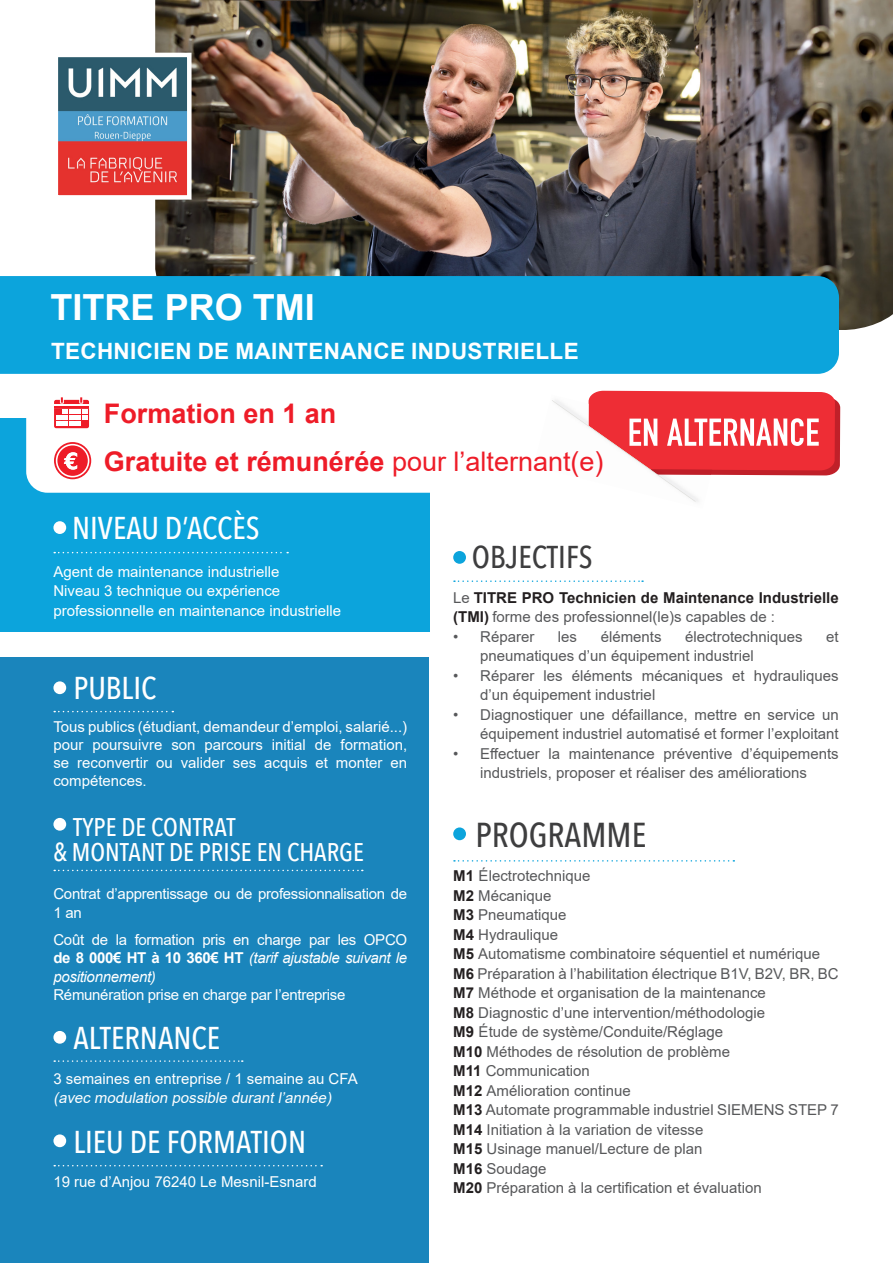
<style>
.page{position:relative;width:893px;height:1263px;background:#fff}
.page>*{position:absolute;margin:0;border:0;box-sizing:border-box;transform-origin:0 0}
.t1{font:700 36px "Arial";color:#fff}
.t2{font:500 34.5px "Avenir Next Condensed";color:#3e3e3f}
.t3{font:500 31.5px "Avenir Next Condensed";color:#fff}
.t4{font:500 31.5px "Avenir Next Condensed";color:#3e3e3f}
.t5{font:700 27px "Arial";color:#ee1c28}
.t6{font:500 25.5px "Avenir Next Condensed";color:#fff}
.t7{font:700 22.5px "Arial";letter-spacing:.015em;color:#fff}
.t8{font:15px/19.5px "Arial";color:#57585a}
.t9{font:15px/18px "Arial";color:#fff;text-align:justify}
.t10{font:15px/19.5px "Arial";letter-spacing:-.02em;color:#fff}
.t11{font:700 15px/19.5px "Arial";color:#231f20}
.t12{font:italic 15px "Arial";color:#fff}
.s1{font-weight:400}
.s2{font-weight:700}
.s3{font-style:italic}
.s4{font-weight:400;color:#57585a}
.s5{font-weight:700;color:#231f20}
</style>
<div class="page">
<img style="left:155px;top:0;width:738px;height:330px">
<div style="left:453px;top:551px;width:13px;height:13px;background:#0ca4dc;border-radius:50%"></div>
<svg style="left:454px;top:580px;width:189px;height:2px"></svg>
<div style="left:453px;top:827px;width:13px;height:13px;background:#0ca4dc;border-radius:50%"></div>
<svg style="left:454px;top:860px;width:280px;height:2px"></svg>
<img style="left:59px;top:58px;width:128px;height:137px">
<div style="left:54px;top:53px;width:138px;height:147px;border:4px solid #fff"></div>
<div style="left:0;top:657px;width:429px;height:606px;background:#1a85bc"></div>
<div style="left:0;top:418px;width:429px;height:213px;background:#0ca4dc"></div>
<div style="left:26px;top:375px;width:499px;height:118px;background:#fff;border-radius:21px"></div>
<div style="left:53px;top:681px;width:13px;height:13px;background:#fff;border-radius:50%"></div>
<svg style="left:54px;top:711px;width:119px;height:1px"></svg>
<div style="left:53px;top:818px;width:13px;height:13px;background:#fff;border-radius:50%"></div>
<svg style="left:54px;top:870px;width:309px;height:1px"></svg>
<div style="left:53px;top:1031px;width:13px;height:13px;background:#fff;border-radius:50%"></div>
<svg style="left:54px;top:1060px;width:189px;height:2px"></svg>
<div style="left:53px;top:1134px;width:13px;height:13px;background:#fff;border-radius:50%"></div>
<svg style="left:54px;top:1165px;width:268px;height:1px"></svg>
<svg style="left:552px;top:391px;width:288px;height:111px"></svg>
<svg style="left:54px;top:397px;width:35px;height:31px"></svg>
<svg style="left:54px;top:442px;width:37px;height:37px"></svg>
<div style="left:0;top:276px;width:839px;height:98px;background:#0ca4dc"></div>
<div style="left:53px;top:521px;width:13px;height:13px;background:#fff;border-radius:50%"></div>
<svg style="left:54px;top:552px;width:234px;height:1px"></svg>
<p class="t1" style="left:51px;top:282px;width:266px">TITRE PRO TMI</p>
<p class="t7" style="left:51px;top:336px;width:529px">TECHNICIEN DE MAINTENANCE INDUSTRIELLE</p>
<p class="t5" style="left:104px;top:395px;width:234px">Formation en 1 an</p>
<p class="t5" style="left:104px;top:443px;width:501px">Gratuite et rémunérée <span class="s1">pour l’alternant(e)</span></p>
<p class="t3" style="left:72px;top:509px;width:189px">NIVEAU D’ACCÈS</p>
<p class="t9" style="left:53px;top:562px;width:227px">Agent de maintenance industrielle</p>
<p class="t9" style="left:53px;top:581px;width:289px;line-height:19.5px">Niveau 3 technique ou expérience professionnelle en maintenance industrielle</p>
<p class="t3" style="left:73px;top:669px;width:85px">PUBLIC</p>
<p class="t9" style="left:53px;top:718px;width:355px">Tous publics (étudiant, demandeur d’emploi, salarié...) pour poursuivre son parcours initial de formation, se reconvertir ou valider ses acquis et monter en compétences.</p>
<p class="t6" style="left:73px;top:812px;width:164px">TYPE DE CONTRAT</p>
<p class="t6" style="left:53px;top:837px;width:312px">&amp; MONTANT DE PRISE EN CHARGE</p>
<p class="t10" style="left:53px;top:884px;width:355px">Contrat d’apprentissage ou de professionnalisation de<br>1 an</p>
<p class="t9" style="left:53px;top:931px;width:355px">Coût de la formation pris en charge par les OPCO <span class="s2">de 8 000€ HT à 10 360€ HT</span> <span class="s3">(tarif ajustable suivant le positionnement)</span></p>
<p class="t10" style="left:53px;top:984px;width:293px">Rémunération prise en charge par l’entreprise</p>
<p class="t3" style="left:73px;top:1019px;width:148px">ALTERNANCE</p>
<p class="t9" style="left:53px;top:1069px;width:306px">3 semaines en entreprise / 1 semaine au CFA</p>
<p class="t12" style="left:53px;top:1087px;width:283px">(avec modulation possible durantl’année)</p>
<p class="t3" style="left:73px;top:1122px;width:234px">LIEU DE FORMATION</p>
<p class="t9" style="left:53px;top:1173px;width:265px">19 rue d’Anjou 76240 Le Mesnil-Esnard</p>
<p class="t4" style="left:472px;top:538px;width:122px">OBJECTIFS</p>
<p class="t11" style="left:453px;top:588px;width:387px"><span class="s4">Le</span> TITRE PRO Technicien de Maintenance Industrielle (TMI) <span class="s4">forme des professionnel(le)s capables de :</span></p>
<p class="t8" style="left:453px;top:626px;width:83px">• Réparer</p>
<p class="t8" style="left:558px;top:626px;width:21px">les</p>
<p class="t8" style="left:601px;top:626px;width:62px">éléments</p>
<p class="t8" style="left:685px;top:626px;width:119px">électrotechniques</p>
<p class="t8" style="left:826px;top:626px;width:14px">et</p>
<p class="t8" style="left:480px;top:646px;width:275px">pneumatiques d’un équipement industriel</p>
<p class="t8" style="left:480px;top:665px;width:360px;text-indent:-27px">• Réparer les éléments mécaniques et hydrauliques d’un équipement industriel</p>
<p class="t8" style="left:453px;top:704px;width:387px;text-align:right">• Diagnostiquer une défaillance, mettre en service un équipement industriel automatisé et former l’exploitant</p>
<p class="t8" style="left:453px;top:743px;width:387px;text-align:center">• Effectuer la maintenance préventive d’équipements industriels, proposer et réaliser des améliorations</p>
<p class="t2" style="left:476px;top:814px;width:172px">PROGRAMME</p>
<p class="t8" style="left:453px;top:866px;width:139px"><span class="s5">M1</span> Électrotechnique</p>
<p class="t8" style="left:453px;top:885px;width:100px"><span class="s5">M2</span> Mécanique</p>
<p class="t8" style="left:453px;top:905px;width:115px"><span class="s5">M3</span> Pneumatique</p>
<p class="t8" style="left:453px;top:924px;width:107px"><span class="s5">M4</span> Hydraulique</p>
<p class="t8" style="left:453px;top:944px;width:368px"><span class="s5">M5</span> Automatisme combinatoire séquentiel et numérique</p>
<p class="t8" style="left:453px;top:963px;width:387px"><span class="s5">M6</span> Préparation à l’habilitation électrique B1V, B2V, BR, BC</p>
<p class="t8" style="left:453px;top:983px;width:314px"><span class="s5">M7</span> Méthode et organisation de la maintenance</p>
<p class="t8" style="left:453px;top:1002px;width:313px"><span class="s5">M8</span> Diagnostic d’une intervention/méthodologie</p>
<p class="t8" style="left:453px;top:1022px;width:271px"><span class="s5">M9</span> Étude de système/Conduite/Réglage</p>
<p class="t8" style="left:453px;top:1041px;width:278px"><span class="s5">M10</span> Méthodes de résolution de problème</p>
<p class="t8" style="left:453px;top:1061px;width:138px"><span class="s5">M11</span> Communication</p>
<p class="t8" style="left:453px;top:1080px;width:179px"><span class="s5">M12</span> Amélioration continue</p>
<p class="t8" style="left:453px;top:1100px;width:387px"><span class="s5">M13</span> Automate programmable industriel SIEMENS STEP 7</p>
<p class="t8" style="left:453px;top:1119px;width:252px"><span class="s5">M14</span> Initiation à la variation de vitesse</p>
<p class="t8" style="left:453px;top:1139px;width:251px"><span class="s5">M15</span> Usinage manuel/Lecture de plan</p>
<p class="t8" style="left:453px;top:1158px;width:95px"><span class="s5">M16</span> Soudage</p>
<p class="t8" style="left:453px;top:1178px;width:310px"><span class="s5">M20</span> Préparation à la certification et évaluation</p>
</div>
